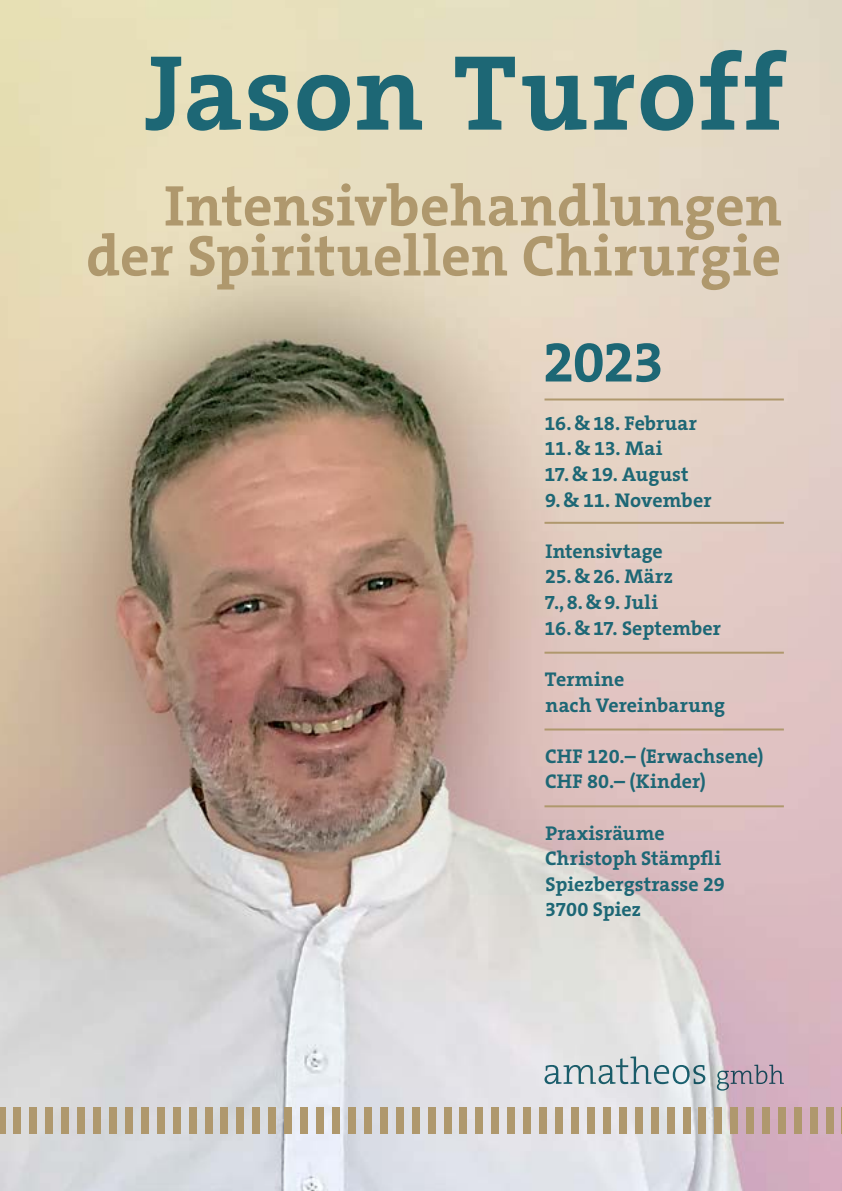
<style>
.page{position:relative;width:842px;height:1191px;background:#fff}
.page>*{position:absolute;margin:0;border:0;box-sizing:border-box;transform-origin:0 0}
.t1{font:700 108px "The Serif B W7";letter-spacing:.015em;color:#1d6775}
.t2{font:700 58px/50px "The Serif B W7";letter-spacing:.005em;color:#af986d;text-align:right}
.t3{font:700 58px "The Serif B W7";color:#1d6775}
.t4{font:700 20px/25.6px "The Serif B W7";letter-spacing:.005em;color:#1d6775}
</style>
<div class="page">
<img style="left:0;top:0;width:842px;height:1191px">
<svg style="left:544px;top:1056px;width:240px;height:34px;background:#bdc0c8"></svg>
<div style="left:0;top:1107px;width:5px;height:27px;background:#af986d"></div>
<div style="left:13px;top:1107px;width:8px;height:27px;background:#af986d"></div>
<div style="left:29px;top:1107px;width:8px;height:27px;background:#af986d"></div>
<div style="left:45px;top:1107px;width:8px;height:27px;background:#af986d"></div>
<div style="left:61px;top:1107px;width:8px;height:27px;background:#af986d"></div>
<div style="left:77px;top:1107px;width:8px;height:27px;background:#af986d"></div>
<div style="left:93px;top:1107px;width:8px;height:27px;background:#af986d"></div>
<div style="left:109px;top:1107px;width:8px;height:27px;background:#af986d"></div>
<div style="left:125px;top:1107px;width:8px;height:27px;background:#af986d"></div>
<div style="left:141px;top:1107px;width:8px;height:27px;background:#af986d"></div>
<div style="left:157px;top:1107px;width:8px;height:27px;background:#af986d"></div>
<div style="left:173px;top:1107px;width:8px;height:27px;background:#af986d"></div>
<div style="left:189px;top:1107px;width:8px;height:27px;background:#af986d"></div>
<div style="left:205px;top:1107px;width:7px;height:27px;background:#af986d"></div>
<div style="left:220px;top:1107px;width:8px;height:27px;background:#af986d"></div>
<div style="left:236px;top:1107px;width:8px;height:27px;background:#af986d"></div>
<div style="left:252px;top:1107px;width:8px;height:27px;background:#af986d"></div>
<div style="left:268px;top:1107px;width:8px;height:27px;background:#af986d"></div>
<div style="left:284px;top:1107px;width:8px;height:27px;background:#af986d"></div>
<div style="left:300px;top:1107px;width:8px;height:27px;background:#af986d"></div>
<div style="left:316px;top:1107px;width:8px;height:27px;background:#af986d"></div>
<div style="left:332px;top:1107px;width:8px;height:27px;background:#af986d"></div>
<div style="left:348px;top:1107px;width:8px;height:27px;background:#af986d"></div>
<div style="left:364px;top:1107px;width:8px;height:27px;background:#af986d"></div>
<div style="left:380px;top:1107px;width:8px;height:27px;background:#af986d"></div>
<div style="left:396px;top:1107px;width:8px;height:27px;background:#af986d"></div>
<div style="left:412px;top:1107px;width:8px;height:27px;background:#af986d"></div>
<div style="left:428px;top:1107px;width:8px;height:27px;background:#af986d"></div>
<div style="left:443px;top:1107px;width:8px;height:27px;background:#af986d"></div>
<div style="left:459px;top:1107px;width:8px;height:27px;background:#af986d"></div>
<div style="left:475px;top:1107px;width:8px;height:27px;background:#af986d"></div>
<div style="left:491px;top:1107px;width:8px;height:27px;background:#af986d"></div>
<div style="left:507px;top:1107px;width:8px;height:27px;background:#af986d"></div>
<div style="left:523px;top:1107px;width:8px;height:27px;background:#af986d"></div>
<div style="left:539px;top:1107px;width:8px;height:27px;background:#af986d"></div>
<div style="left:555px;top:1107px;width:8px;height:27px;background:#af986d"></div>
<div style="left:571px;top:1107px;width:8px;height:27px;background:#af986d"></div>
<div style="left:587px;top:1107px;width:8px;height:27px;background:#af986d"></div>
<div style="left:603px;top:1107px;width:8px;height:27px;background:#af986d"></div>
<div style="left:619px;top:1107px;width:8px;height:27px;background:#af986d"></div>
<div style="left:635px;top:1107px;width:8px;height:27px;background:#af986d"></div>
<div style="left:651px;top:1107px;width:8px;height:27px;background:#af986d"></div>
<div style="left:667px;top:1107px;width:7px;height:27px;background:#af986d"></div>
<div style="left:682px;top:1107px;width:8px;height:27px;background:#af986d"></div>
<div style="left:698px;top:1107px;width:8px;height:27px;background:#af986d"></div>
<div style="left:714px;top:1107px;width:8px;height:27px;background:#af986d"></div>
<div style="left:730px;top:1107px;width:8px;height:27px;background:#af986d"></div>
<div style="left:746px;top:1107px;width:8px;height:27px;background:#af986d"></div>
<div style="left:762px;top:1107px;width:8px;height:27px;background:#af986d"></div>
<div style="left:778px;top:1107px;width:8px;height:27px;background:#af986d"></div>
<div style="left:794px;top:1107px;width:8px;height:27px;background:#af986d"></div>
<div style="left:810px;top:1107px;width:8px;height:27px;background:#af986d"></div>
<div style="left:826px;top:1107px;width:8px;height:27px;background:#af986d"></div>
<svg style="left:841px;top:1107px;width:1px;height:27px"></svg>
<hr style="left:544px;top:398px;width:240px;height:2px;background:#af986d">
<hr style="left:544px;top:522px;width:240px;height:2px;background:#af986d">
<hr style="left:544px;top:651px;width:240px;height:2px;background:#af986d">
<hr style="left:544px;top:728px;width:240px;height:2px;background:#af986d">
<hr style="left:544px;top:805px;width:240px;height:2px;background:#af986d">
<p class="t1" style="left:145px;top:21px;width:641px">Jason Turoff</p>
<p class="t2" style="left:86px;top:181px;width:697px">Intensivbehandlungen der Spirituellen Chirurgie</p>
<p class="t3" style="left:543px;top:323px;width:123px">2023</p>
<p class="t4" style="left:544px;top:410px;width:154px">16.&amp;18. Februar</p>
<p class="t4" style="left:544px;top:436px;width:168px">11.&amp; 13. Mai<br>17.&amp; 19. August<br>9.&amp; 11. November</p>
<p class="t4" style="left:544px;top:538px;width:178px">Intensivtage<br>25.&amp;26. März<br>7.,8.&amp;9. Juli<br>16.&amp;17. September</p>
<p class="t4" style="left:545px;top:666px;width:182px">Termine<br>nach Vereinbarung</p>
<p class="t4" style="left:545px;top:743px;width:220px">CHF 120.– (Erwachsene)<br>CHF 80.– (Kinder)</p>
<p class="t4" style="left:545px;top:820px;width:181px">Praxisräume<br>Christoph Stämpfli<br>Spiezbergstrasse 29<br>3700 Spiez</p>
</div>
